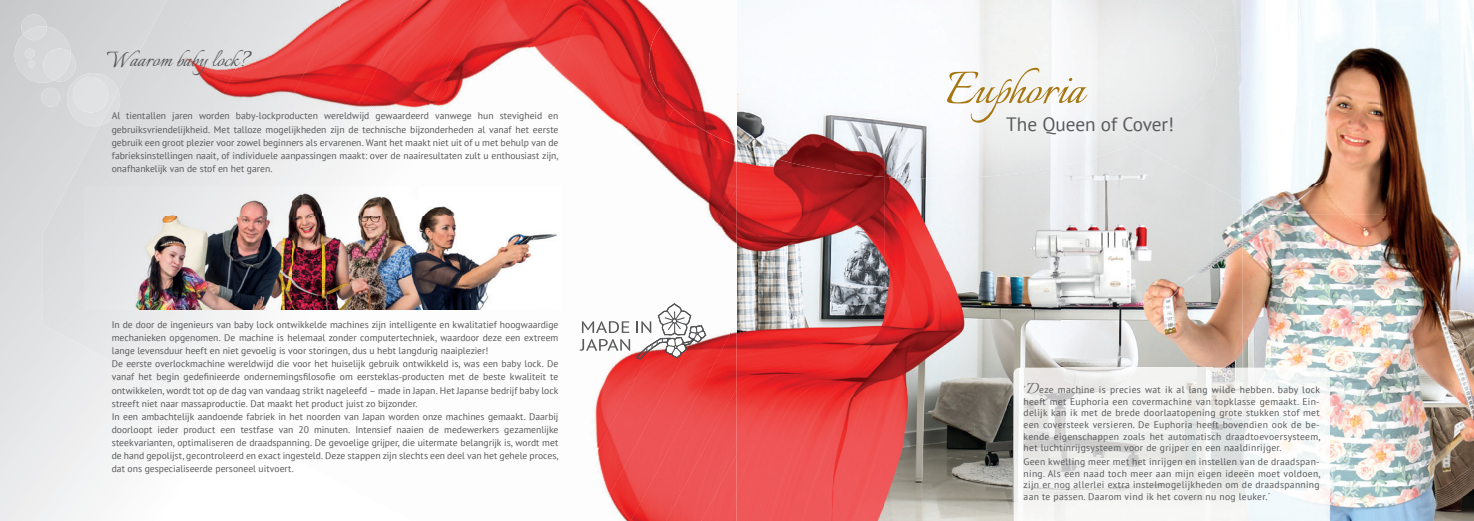
<style>
.page{position:relative;width:1474px;height:521px;background:#fff}
.page>*{position:absolute;margin:0;border:0;box-sizing:border-box;transform-origin:0 0}
.t1{font:56.88px "Italianno";color:#a67711}
.t2{font:26.25px "Italianno";color:#57585a}
.t3{font:19.25px "PT Sans";color:#57585a}
.t4{font:9.62px/13.1px "PT Sans";color:#57585a;text-align:justify}
.s1{font-family:"Italianno";font-size:18.38px}
</style>
<div class="page">
<svg style="left:0;top:0;width:156px;height:521px"></svg>
<svg style="left:13px;top:14px;width:29px;height:112px;background:#d2d3d5"></svg>
<img style="left:1212px;top:30px;width:168px;height:154px">
<img style="left:1380px;top:30px;width:93px;height:338px">
<img style="left:1212px;top:184px;width:169px;height:30px">
<img style="left:1242px;top:214px;width:139px;height:154px">
<img style="left:1329px;top:368px;width:144px;height:153px">
<img style="left:736px;top:161px;width:1px;height:45px">
<img style="left:736px;top:206px;width:1px;height:39px">
<img style="left:736px;top:332px;width:1px;height:63px">
<img style="left:736px;top:395px;width:1px;height:63px">
<img style="left:736px;top:458px;width:1px;height:63px">
<img style="left:590px;top:0;width:59px;height:80px">
<img style="left:555px;top:0;width:35px;height:80px">
<img style="left:484px;top:0;width:71px;height:71px">
<img style="left:568px;top:80px;width:81px;height:28px">
<img style="left:414px;top:0;width:70px;height:111px">
<img style="left:599px;top:108px;width:137px;height:81px">
<img style="left:343px;top:0;width:71px;height:170px">
<img style="left:689px;top:189px;width:47px;height:55px">
<img style="left:273px;top:0;width:70px;height:186px">
<img style="left:202px;top:0;width:71px;height:186px">
<img style="left:599px;top:123px;width:8px;height:66px">
<img style="left:601px;top:473px;width:29px;height:48px">
<img style="left:42px;top:0;width:160px;height:186px">
<img style="left:630px;top:332px;width:106px;height:189px">
<img style="left:595px;top:360px;width:78px;height:113px">
<img style="left:665px;top:388px;width:71px;height:133px">
<div style="left:701px;top:455px;width:35px;height:66px;background:#ee5657"></div>
<svg style="left:173px;top:184px;width:6px;height:2px"></svg>
<div style="left:42px;top:182px;width:71px;height:151px;background:#dbdcde"></div>
<div style="left:142px;top:310px;width:104px;height:97px;background:#f4f4f5"></div>
<div style="left:115px;top:310px;width:64px;height:67px;background:#eeeeef"></div>
<div style="left:60px;top:287px;width:83px;height:76px;background:#e6e7e8"></div>
<img style="left:100px;top:91px;width:22px;height:35px">
<img style="left:737px;top:396px;width:276px;height:125px">
<img style="left:737px;top:271px;width:294px;height:125px">
<img style="left:1031px;top:171px;width:30px;height:197px">
<img style="left:737px;top:177px;width:147px;height:94px">
<img style="left:884px;top:179px;width:148px;height:92px">
<img style="left:84px;top:186px;width:473px;height:124px">
<img style="left:649px;top:9px;width:88px;height:137px">
<img style="left:737px;top:60px;width:147px;height:117px">
<img style="left:884px;top:59px;width:148px;height:120px">
<img style="left:1031px;top:90px;width:30px;height:81px">
<img style="left:737px;top:0;width:206px;height:60px">
<img style="left:943px;top:43px;width:31px;height:17px">
<img style="left:1061px;top:144px;width:151px;height:224px">
<img style="left:1212px;top:186px;width:30px;height:335px">
<img style="left:1061px;top:106px;width:71px;height:60px">
<svg style="left:579px;top:303px;width:127px;height:57px"></svg>
<img style="left:1240px;top:368px;width:89px;height:153px">
<img style="left:1013px;top:368px;width:199px;height:153px">
<h2 class="t2" style="left:107px;top:45px;width:145px">Waarom baby lock?</h2>
<p class="t4" style="left:112px;top:109px;width:448px">Al tientallen jaren worden baby-lockproducten wereldwijd gewaardeerd vanwege hun stevigheid en gebruiksvriendelijkheid. Met talloze mogelijkheden zijn de technische bijzonderheden al vanaf het eerste gebruik een groot plezier voor zowel beginners als ervarenen. Want het maakt niet uit of u met behulp van de fabrieksinstellingen naait, of individuele aanpassingen maakt: over de naairesultaten zult u enthousiast zijn, onafhankelijk van de stof en het garen.</p>
<p class="t4" style="left:112px;top:318px;width:448px;text-align:left">In de door de ingenieurs van baby lock ontwikkelde machines zijn intelligente en kwalitatief hoogwaardige mechanieken opgenomen. De machine is helemaal zonder computertechniek, waardoor deze een extreem lange levensduur heeft en niet gevoelig is voor storingen, dus u hebt langdurig naaiplezier!<br>De eerste overlockmachine wereldwijd die voor het huiselijk gebruik ontwikkeld is, was een baby lock. De vanaf het begin gedefinieerde ondernemingsfilosofie om eersteklas-producten met de beste kwaliteit te ontwikkelen, wordt tot op de dag van vandaag strikt nageleefd – made in Japan. Het Japanse bedrijf baby lock streeft niet naar massaproductie. Dat maakt het product juist zo bijzonder.<br>In een ambachtelijk aandoende fabriek in het noorden van Japan worden onze machines gemaakt. Daarbij doorloopt ieder product een testfase van 20 minuten. Intensief naaien de medewerkers gezamenlijke steekvarianten, optimaliseren de draadspanning. De gevoelige grijper, die uitermate belangrijk is, wordt met de hand gepolijst, gecontroleerd en exact ingesteld. Deze stappen zijn slechts een deel van het gehele proces, dat ons gespecialiseerde personeel uitvoert.</p>
<h1 class="t1" style="left:945px;top:57px;width:140px">Euphoria</h1>
<h3 class="t3" style="left:1006px;top:112px;width:169px">The Queen of Cover!</h3>
<p class="t4" style="left:1023px;top:384px;width:298px;line-height:11.5px">´<span class="s1">D</span>eze machine is precies wat ik al lang wilde hebben. baby lock heeft met Euphoria een covermachine van topklasse gemaakt. Ein&shy;delijk kan ik met de brede doorlaatopening grote stukken stof met een coversteek versieren. De Euphoria heeft bovendien ook de be&shy;kende eigenschappen zoals het automatisch draadtoevoersysteem, het luchtinrijgsysteem voor de grijper en een naaldinrijger.</p>
<p class="t4" style="left:1023px;top:456px;width:298px;line-height:11.5px">Geen kwelling meer met het inrijgen en instellen van de draadspan&shy;ning. Als een naad toch meer aan mijn eigen ideeën moet voldoen, zijn er nog allerlei extra instelmogelijkheden om de draadspanning aan te passen. Daarom vind ik het covern nu nog leuker.´</p>
</div>
